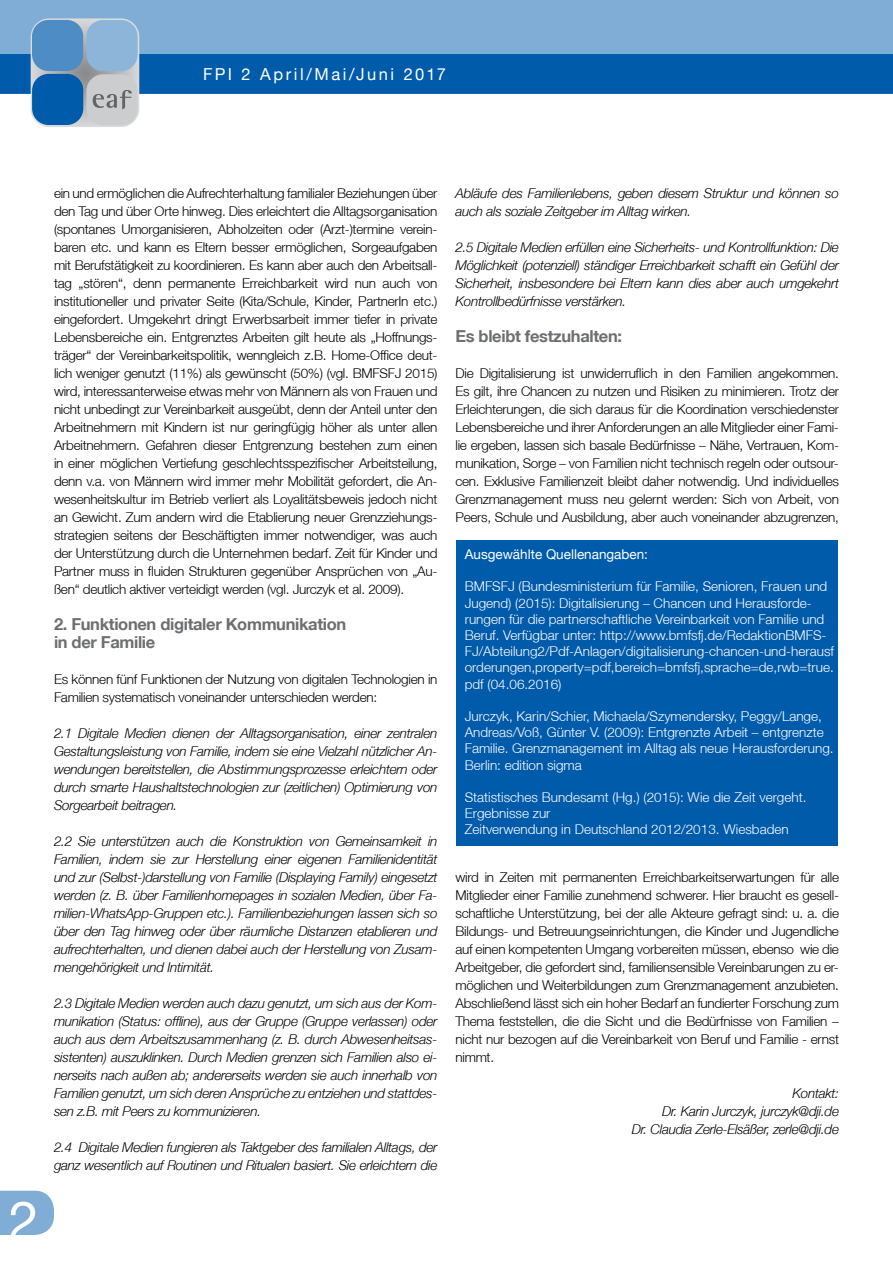
<style>
.page{position:relative;width:893px;height:1263px;background:#fff}
.page>*{position:absolute;margin:0;border:0;box-sizing:border-box;transform-origin:0 0}
.t1{font:54px "Helvetica Neue LT";color:#fff}
.t2{font:700 16.5px/18px "Helvetica Neue LT";letter-spacing:-.02em;color:#6d6e71}
.t3{font:16.5px "Helvetica Neue LT";letter-spacing:.15em;color:#fff}
.t4{font:300 13.5px/18px "Helvetica Neue LT";letter-spacing:-.02em;color:#000;text-align:justify}
.t5{font:italic 300 13.5px/18px "Helvetica Neue LT";letter-spacing:-.02em;color:#000;text-align:justify}
.t6{font:300 13.5px/16.2px "Helvetica Neue LT";color:#fff}
.t7{font:13.5px "Helvetica Neue LT";color:#fff}
</style>
<div class="page">
<svg style="left:0;top:1191px;width:54px;height:44px"></svg>
<div style="left:0;top:54px;width:893px;height:40px;background:#005baa"></div>
<div style="left:0;top:0;width:893px;height:54px;background:#80add5"></div>
<svg style="left:31px;top:18px;width:108px;height:109px"></svg>
<div style="left:32px;top:74px;width:51px;height:51px;background:#005baa;border-radius:17px"></div>
<div style="left:456px;top:541px;width:382px;height:305px;background:#005baa"></div>
<p class="t3" style="left:203px;top:64px;width:244px">FPI 2 April/Mai/Juni 2017</p>
<h1 class="t1" style="left:9px;top:1188px;width:32px">2</h1>
<p class="t4" style="left:54px;top:184px;width:385px">ein und ermöglichen die Aufrechterhaltung familialer Beziehungen über den Tag und über Orte hinweg. Dies erleichtert die Alltagsorganisation (spontanes Umorganisieren, Abholzeiten oder (Arzt-)termine verein&shy;baren etc. und kann es Eltern besser ermöglichen, Sorgeaufgaben mit Berufstätigkeit zu koordinieren. Es kann aber auch den Arbeitsall&shy;tag „stören“, denn permanente Erreichbarkeit wird nun auch von institutioneller und privater Seite (Kita/Schule, Kinder, PartnerIn etc.) eingefordert. Umgekehrt dringt Erwerbsarbeit immer tiefer in private Lebensbereiche ein. Entgrenztes Arbeiten gilt heute als „Hoffnungs&shy;träger“ der Vereinbarkeitspolitik, wenngleich z.B. Home-Office deut&shy;lich weniger genutzt (11%) als gewünscht (50%) (vgl. BMFSFJ 2015) wird, interessanterweise etwas mehr von Männern als von Frauen und nicht unbedingt zur Vereinbarkeit ausgeübt, denn der Anteil unter den Arbeitnehmern mit Kindern ist nur geringfügig höher als unter allen Arbeitnehmern. Gefahren dieser Entgrenzung bestehen zum einen in einer möglichen Vertiefung geschlechtsspezifischer Arbeitsteilung, denn v.a. von Männern wird immer mehr Mobilität gefordert, die An&shy;wesenheitskultur im Betrieb verliert als Loyalitätsbeweis jedoch nicht an Gewicht. Zum andern wird die Etablierung neuer Grenzziehungs&shy;strategien seitens der Beschäftigten immer notwendiger, was auch der Unterstützung durch die Unternehmen bedarf. Zeit für Kinder und Partner muss in fluiden Strukturen gegenüber Ansprüchen von „Au&shy;ßen“ deutlich aktiver verteidigt werden (vgl. Jurczyk et al. 2009).</p>
<p class="t2" style="left:54px;top:615px;width:294px">2. Funktionen digitaler Kommunikation in der Familie</p>
<p class="t4" style="left:54px;top:670px;width:385px">Es können fünf Funktionen der Nutzung von digitalen Technologien in<br>Familien systematisch voneinander unterschieden werden:</p>
<p class="t5" style="left:54px;top:724px;width:385px">2.1 Digitale Medien dienen der Alltagsorganisation, einer zentralen Gestaltungsleistung von Familie, indem sie eine Vielzahl nützlicher An&shy;wendungen bereitstellen, die Abstimmungsprozesse erleichtern oder durch smarte Haushaltstechnologien zur (zeitlichen) Optimierung von Sorgearbeit beitragen.</p>
<p class="t5" style="left:54px;top:832px;width:385px">2.2 Sie unterstützen auch die Konstruktion von Gemeinsamkeit in Familien, indem sie zur Herstellung einer eigenen Familienidentität und zur (Selbst-)darstellung von Familie (Displaying Family) eingesetzt werden (z. B. über Familienhomepages in sozialen Medien, über Fa&shy;milien-WhatsApp-Gruppen etc.). Familienbeziehungen lassen sich so über den Tag hinweg oder über räumliche Distanzen etablieren und aufrechterhalten, und dienen dabei auch der Herstellung von Zusam&shy;mengehörigkeit und Intimität.</p>
<p class="t5" style="left:54px;top:994px;width:385px">2.3 Digitale Medien werden auch dazu genutzt, um sich aus der Kom&shy;munikation (Status: offline), aus der Gruppe (Gruppe verlassen) oder auch aus dem Arbeitszusammenhang (z. B. durch Abwesenheitsas&shy;sistenten) auszuklinken. Durch Medien grenzen sich Familien also ei&shy;nerseits nach außen ab; andererseits werden sie auch innerhalb von Familien genutzt, um sich deren Ansprüche zu entziehen und stattdes&shy;sen z.B. mit Peers zu kommunizieren.</p>
<p class="t5" style="left:54px;top:1138px;width:385px">2.4 Digitale Medien fungieren als Taktgeber des familialen Alltags, der ganz wesentlich auf Routinen und Ritualen basiert. Sie erleichtern die</p>
<p class="t5" style="left:455px;top:184px;width:385px">Abläufe des Familienlebens, geben diesem Struktur und können so auch als soziale Zeitgeber im Alltag wirken.</p>
<p class="t5" style="left:455px;top:238px;width:385px">2.5 Digitale Medien erfüllen eine Sicherheits- und Kontrollfunktion: Die Möglichkeit (potenziell) ständiger Erreichbarkeit schafft ein Gefühl der Sicherheit, insbesondere bei Eltern kann dies aber auch umgekehrt Kontrollbedürfnisse verstärken.</p>
<p class="t2" style="left:455px;top:327px;width:168px">Es bleibt festzuhalten:</p>
<p class="t4" style="left:455px;top:364px;width:385px">Die Digitalisierung ist unwiderruflich in den Familien angekommen.<br>Es gilt, ihre Chancen zu nutzen und Risiken zu minimieren. Trotz der Erleichterungen, die sich daraus für die Koordination verschiedenster Lebensbereiche und ihrer Anforderungen an alle Mitglieder einer Fami&shy;lie ergeben, lassen sich basale Bedürfnisse – Nähe, Vertrauen, Kom&shy;munikation, Sorge – von Familien nicht technisch regeln oder outsour&shy;cen. Exklusive Familienzeit bleibt daher notwendig. Und individuelles Grenzmanagement muss neu gelernt werden: Sich von Arbeit, von Peers, Schule und Ausbildung, aber auch voneinander abzugrenzen,</p>
<p class="t7" style="left:465px;top:546px;width:185px">Ausgewählte Quellenangaben:</p>
<p class="t6" style="left:465px;top:578px;width:371px">BMFSFJ (Bundesministerium für Familie, Senioren, Frauen und Jugend) (2015): Digitalisierung – Chancen und Herausforde&shy;rungen für die partnerschaftliche Vereinbarkeit von Familie und Beruf. Verfügbar unter: http://www.bmfsfj.de/RedaktionBMFS-FJ/Abteilung2/Pdf-Anlagen/digitalisierung-chancen-und-herausf orderungen,property=pdf,bereich=bmfsfj,sprache=de,rwb=true. pdf (04.06.2016)</p>
<p class="t6" style="left:465px;top:708px;width:370px">Jurczyk, Karin/Schier, Michaela/Szymendersky, Peggy/Lange, Andreas/Voß, Günter V. (2009): Entgrenzte Arbeit – entgrenzte Familie. Grenzmanagement im Alltag als neue Herausforderung.<br>Berlin: edition sigma</p>
<p class="t6" style="left:465px;top:789px;width:343px">Statistisches Bundesamt (Hg.) (2015): Wie die Zeit vergeht.<br>Ergebnisse zur<br>Zeitverwendung in Deutschland 2012/2013. Wiesbaden</p>
<p class="t4" style="left:455px;top:868px;width:385px">wird in Zeiten mit permanenten Erreichbarkeitserwartungen für alle Mitglieder einer Familie zunehmend schwerer. Hier braucht es gesell&shy;schaftliche Unterstützung, bei der alle Akteure gefragt sind: u. a. die Bildungs- und Betreuungseinrichtungen, die Kinder und Jugendliche auf einen kompetenten Umgang vorbereiten müssen, ebenso wie die Arbeitgeber, die gefordert sind, familiensensible Vereinbarungen zu er&shy;möglichen und Weiterbildungen zum Grenzmanagement anzubieten.<br>Abschließend lässt sich ein hoher Bedarf an fundierter Forschung zum Thema feststellen, die die Sicht und die Bedürfnisse von Familien – nicht nur bezogen auf die Vereinbarkeit von Beruf und Familie - ernst nimmt.</p>
<p class="t5" style="left:632px;top:1084px;width:209px;text-align:right">Kontakt:<br>Dr. Karin Jurczyk, jurczyk@dji.de<br>Dr. Claudia Zerle-Elsäßer, zerle@dji.de</p>
</div>
